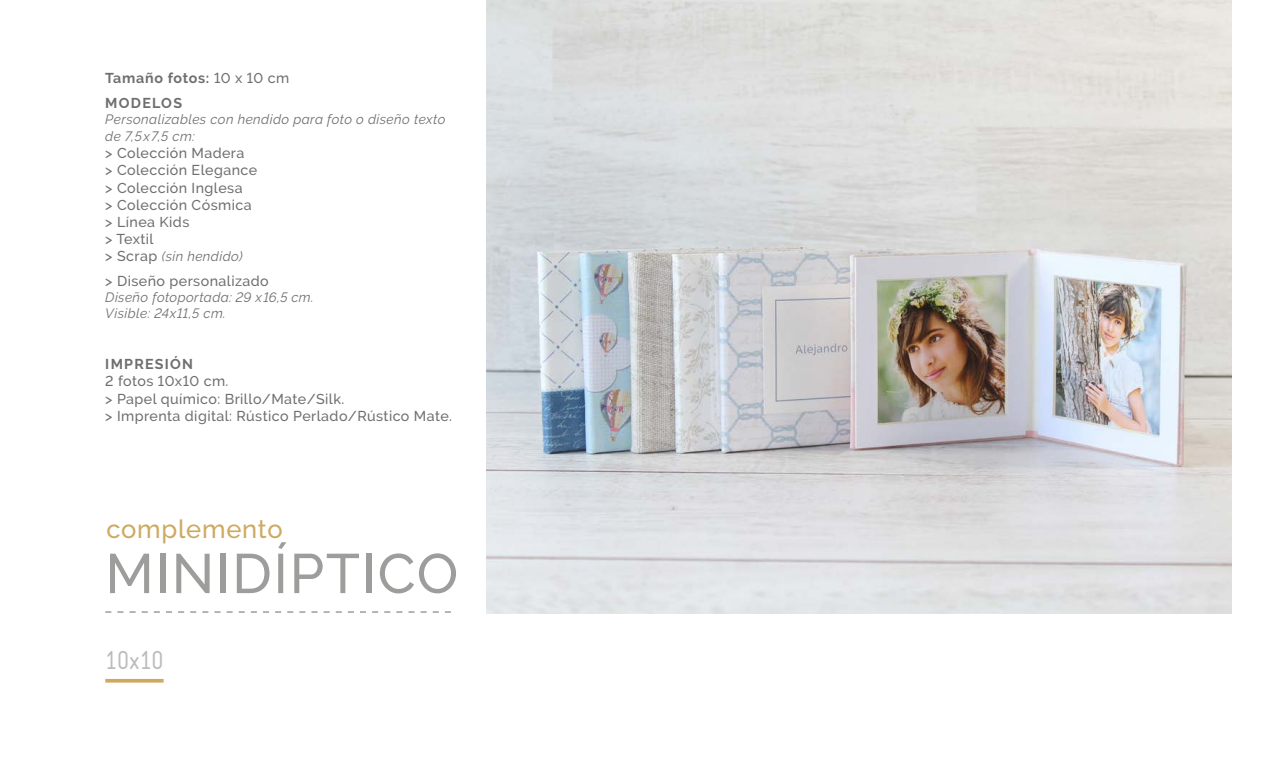
<style>
.page{position:relative;width:1263px;height:766px;background:#fff}
.page>*{position:absolute;margin:0;border:0;box-sizing:border-box;transform-origin:0 0}
.t1{font:500 55.5px "Raleway";color:#9d9d9c}
.t2{font:500 25.5px "Raleway";letter-spacing:.03em;color:#ceaa61}
.t3{font:25.35px "Static";color:#bcbcbc}
.t4{font:500 14.25px/17.1px "Raleway";letter-spacing:.03em;color:#706f6f}
.t5{font:700 14.25px/24.6px "Raleway";letter-spacing:.09em;color:#706f6f}
.t6{font:italic 13.5px/17.1px "Raleway";letter-spacing:.03em;color:#706f6f}
.s1{font-weight:500}
.s2{font-weight:500;font-style:normal;font-size:14.25px}
</style>
<div class="page">
<img style="left:487px;top:0;width:744px;height:613px">
<svg style="left:105px;top:611px;width:346px;height:1px"></svg>
<svg style="left:105px;top:678px;width:59px;height:4px"></svg>
<p class="t5" style="left:105px;top:66px;width:185px">TAMAÑO FOTOS: <span class="s1">10 x 10 cm<br></span>MODELOS</p>
<p class="t6" style="left:105px;top:111px;width:342px">Personalizables con hendido para foto o diseño texto de 7,5x7,5 cm:</p>
<p class="t4" style="left:105px;top:145px;width:153px">&gt; Colección Madera<br>&gt; Colección Elegance &gt; Colección Inglesa<br>&gt; Colección Cósmica &gt; Línea Kids<br>&gt; Textil</p>
<p class="t6" style="left:105px;top:247px;width:139px"><span class="s2">&gt; Scrap</span> (sin hendido)</p>
<p class="t4" style="left:105px;top:272px;width:165px">&gt; Diseño personalizado</p>
<p class="t6" style="left:105px;top:289px;width:210px;line-height:16.2px">Diseño fotoportada: 29 x16,5 cm.<br>Visible: 24x11,5 cm.</p>
<p class="t5" style="left:105px;top:352px;width:89px">IMPRESIÓN</p>
<p class="t4" style="left:105px;top:373px;width:348px">2 fotos 10x10 cm.<br>&gt; Papel químico: Brillo/Mate/Silk.<br>&gt; Imprenta digital: Rústico Perlado/Rústico Mate.</p>
<h2 class="t2" style="left:106px;top:514px;width:178px">complemento</h2>
<h1 class="t1" style="left:105px;top:541px;width:33px">minidíptico</h1>
<h3 class="t3" style="left:105px;top:644px;width:60px">10x10</h3>
</div>
